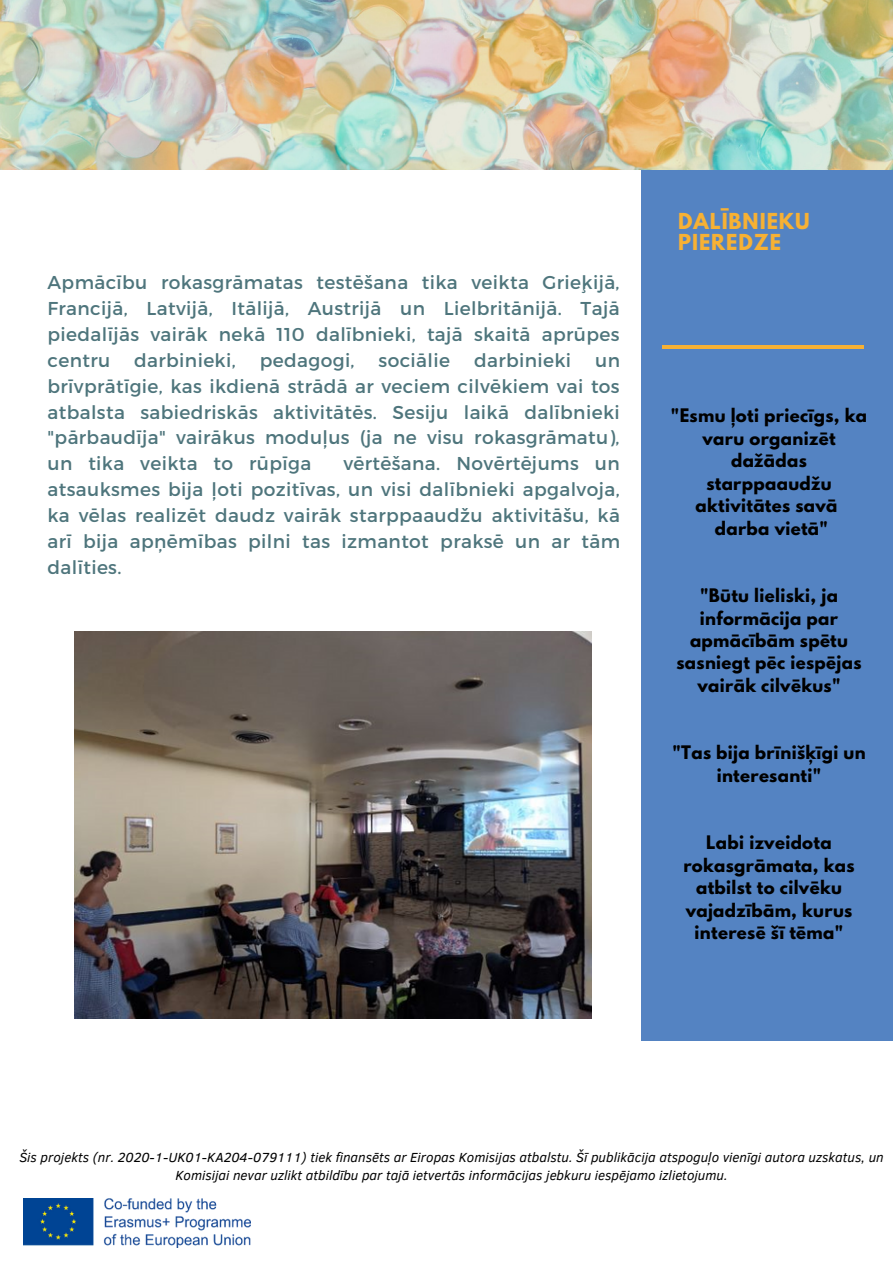
<style>
.page{position:relative;width:893px;height:1264px;background:#fff}
.page>*{position:absolute;margin:0;border:0;box-sizing:border-box;transform-origin:0 0}
.t1{font:700 19.5px/21.3px "League Spartan";letter-spacing:.05em;color:#f7b134}
.t2{font:18.6px/25.8px "Montserrat";letter-spacing:.02em;color:#4e757c;text-align:justify}
.t3{font:700 16.5px/22.5px "League Spartan";letter-spacing:.02em;color:#000;text-align:center}
.t4{font:italic 13.5px/18px "Clear Sans";color:#000;text-align:center}
</style>
<div class="page">
<div style="left:641px;top:89px;width:251px;height:951px;background:#5483c2"></div>
<hr style="left:662px;top:345px;width:201px;height:4px;background:#f7b134">
<img style="left:0;top:0;width:892px;height:170px">
<img style="left:23px;top:1198px;width:227px;height:49px">
<img style="left:75px;top:631px;width:516px;height:387px">
<p class="t2" style="left:48px;top:269px;width:573px">Apmācību rokasgrāmatas testēšana tika veikta Grieķijā, Francijā, Latvijā, Itālijā, Austrijā un Lielbritānijā. Tajā piedalījās vairāk nekā 110 dalībnieki, tajā skaitā aprūpes centru</p>
<p class="t2" style="left:134px;top:346px;width:103px">darbinieki,</p>
<p class="t2" style="left:260px;top:346px;width:96px">pedagogi,</p>
<p class="t2" style="left:378px;top:346px;width:73px">sociālie</p>
<p class="t2" style="left:474px;top:346px;width:99px">darbinieki</p>
<p class="t2" style="left:48px;top:346px;width:574px;text-indent:547px">un brīvprātīgie, kas ikdienā strādā ar veciem cilvēkiem vai tos atbalsta sabiedriskās aktivitātēs. Sesiju laikā dalībnieki "pārbaudīja" vairākus moduļus (ja ne visu rokasgrāmatu), un tika veikta to rūpīga</p>
<p class="t2" style="left:48px;top:450px;width:574px;text-indent:296px">vērtēšana. Novērtējums un atsauksmes bija ļoti pozitīvas, un visi dalībnieki apgalvoja, ka vēlas realizēt daudz vairāk starppaaudžu aktivitāšu, kā arī bija apņēmības pilni tas izmantot praksē un ar tām dalīties.</p>
<p class="t1" style="left:678px;top:213px;width:133px">DALĪBNIEKU<br>PIEREDZE</p>
<p class="t3" style="left:670px;top:406px;width:198px">"Esmu ļoti priecīgs, ka varu organizēt dažādas starppaaudžu aktivitātes savā darba vietā"</p>
<p class="t3" style="left:676px;top:586px;width:186px">"Būtu lieliski, ja informācija par apmācībām spētu sasniegt pēc iespējas vairāk cilvēkus"</p>
<p class="t3" style="left:672px;top:743px;width:195px">"Tas bija brīnišķīgi un interesanti"</p>
<p class="t3" style="left:683px;top:833px;width:173px">Labi izveidota rokasgrāmata, kas atbilst to cilvēku vajadzībām, kurus interesē šī tēma"</p>
<p class="t4" style="left:19px;top:1147px;width:865px">Šis projekts (nr. 2020-1-UK01-KA204-079111) tiek finansēts ar Eiropas Komisijas atbalstu. Šī publikācija atspoguļo vienīgi autora uzskatus, un<br>Komisijai nevar uzlikt atbildību par tajā ietvertās informācijas jebkuru iespējamo izlietojumu.</p>
</div>
